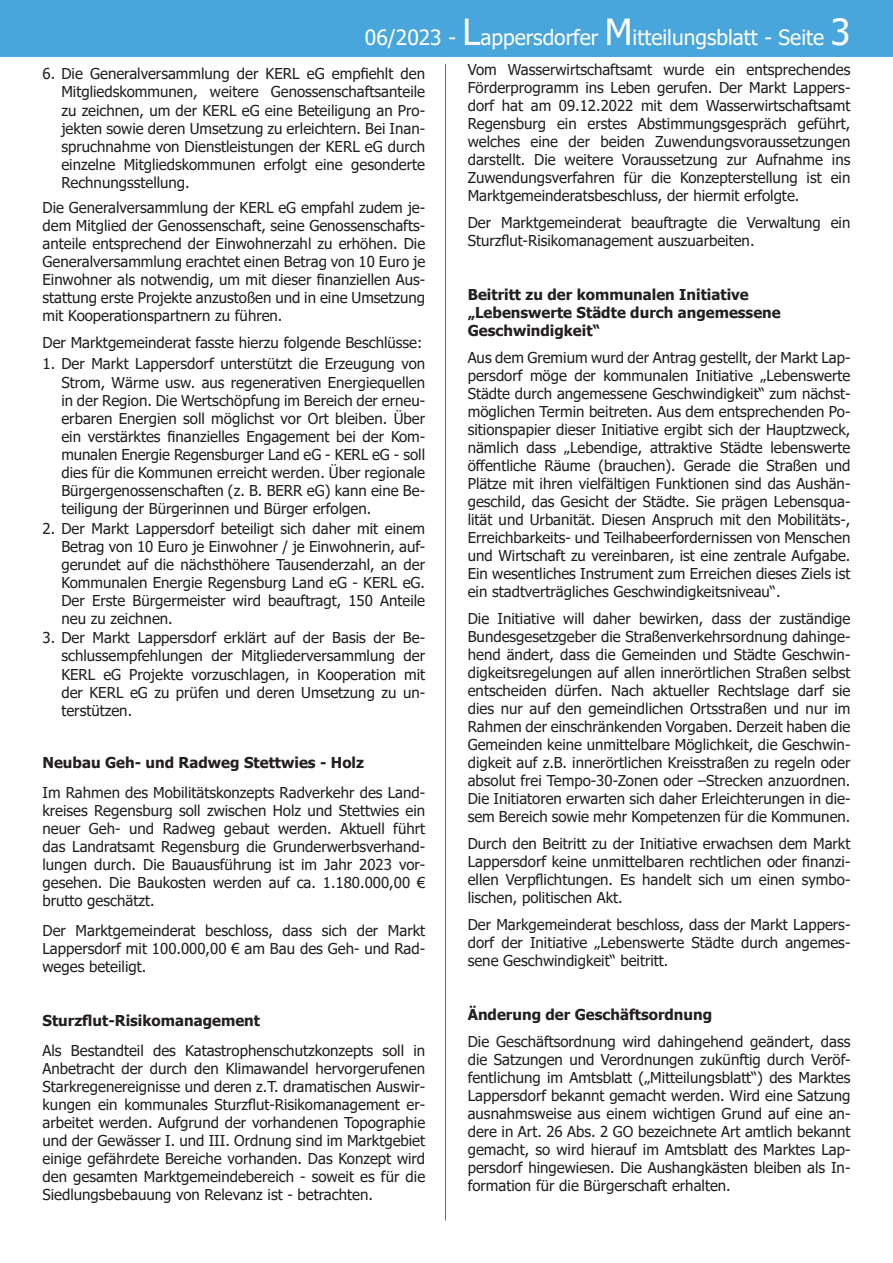
<style>
.page{position:relative;width:893px;height:1263px;background:#fff}
.page>*{position:absolute;margin:0;border:0;box-sizing:border-box;transform-origin:0 0}
.t1{font:21px "Tahoma";color:#fff}
.t2{font:15px/18px "Tahoma";color:#231f20;text-align:justify}
.t3{font:700 15px/18px "Tahoma";color:#231f20}
.s1{font-size:36px}
</style>
<div class="page">
<div style="left:0;top:0;width:893px;height:57px;background:#48a6dc"></div>
<hr style="left:445px;top:64px;width:1px;height:1156px;background:#0089cf">
<h1 class="t1" style="left:365px;top:24px;width:487px">06/2023 - <span class="s1">L</span>appersdorfer <span class="s1">M</span>itteilungsblatt - Seite <span class="s1">3</span></h1>
<p class="t2" style="left:61px;top:66px;width:365px;text-indent:-19px">6. Die Generalversammlung der KERL eG empfiehlt den Mitgliedskommunen, weitere Genossenschaftsanteile zu zeichnen, um der KERL eG eine Beteiligung an Pro&shy;jekten sowie deren Umsetzung zu erleichtern. Bei Inan-</p>
<p class="t2" style="left:61px;top:138px;width:365px">spruchnahme von Dienstleistungen der KERL eG durch</p>
<p class="t2" style="left:61px;top:156px;width:365px">einzelne Mitgliedskommunen erfolgt eine gesonderte<br>Rechnungsstellung.</p>
<p class="t2" style="left:43px;top:199px;width:384px">Die Generalversammlung der KERL eG empfahl zudem je&shy;dem Mitglied der Genossenschaft, seine Genossenschafts&shy;anteile entsprechend der Einwohnerzahl zu erhöhen. Die Generalversammlung erachtet einen Betrag von 10 Euro je Einwohner als notwendig, um mit dieser finanziellen Aus&shy;stattung erste Projekte anzustoßen und in eine Umsetzung mit Kooperationspartnern zu führen.</p>
<p class="t2" style="left:43px;top:334px;width:381px">Der Marktgemeinderat fasste hierzu folgende Beschlüsse:</p>
<p class="t2" style="left:61px;top:356px;width:365px;text-indent:-19px">1. Der Markt Lappersdorf unterstützt die Erzeugung von Strom, Wärme usw. aus regenerativen Energiequellen in der Region. Die Wertschöpfung im Bereich der erneu&shy;erbaren Energien soll möglichst vor Ort bleiben. Über ein verstärktes finanzielles Engagement bei der Kom&shy;munalen Energie Regensburger Land eG - KERL eG - soll</p>
<p class="t2" style="left:61px;top:464px;width:365px">dies für die Kommunen erreicht werden. Über regionale Bürgergenossenschaften (z. B. BERR eG) kann eine Be&shy;teiligung der Bürgerinnen und Bürger erfolgen.</p>
<p class="t2" style="left:61px;top:520px;width:365px;text-indent:-19px">2. Der Markt Lappersdorf beteiligt sich daher mit einem Betrag von 10 Euro je Einwohner / je Einwohnerin, auf&shy;gerundet auf die nächsthöhere Tausenderzahl, an der</p>
<p class="t2" style="left:61px;top:574px;width:365px">Kommunalen Energie Regensburg Land eG - KERL eG.</p>
<p class="t2" style="left:61px;top:592px;width:365px">Der Erste Bürgermeister wird beauftragt, 150 Anteile neu zu zeichnen.</p>
<p class="t2" style="left:43px;top:630px;width:384px;text-align:right">3. Der Markt Lappersdorf erklärt auf der Basis der Be&shy;schlussempfehlungen der Mitgliederversammlung der</p>
<p class="t2" style="left:61px;top:666px;width:365px">KERL eG Projekte vorzuschlagen, in Kooperation mit der KERL eG zu prüfen und deren Umsetzung zu un&shy;terstützen.</p>
<p class="t2" style="left:468px;top:62px;width:384px">Vom Wasserwirtschaftsamt wurde ein entsprechendes Förderprogramm ins Leben gerufen. Der Markt Lappers&shy;dorf hat am 09.12.2022 mit dem Wasserwirtschaftsamt Regensburg ein erstes Abstimmungsgespräch geführt, welches eine der beiden Zuwendungsvoraussetzungen darstellt. Die weitere Voraussetzung zur Aufnahme ins Zuwendungsverfahren für die Konzepterstellung ist ein Marktgemeinderatsbeschluss, der hiermit erfolgte.</p>
<p class="t2" style="left:468px;top:215px;width:384px">Der Marktgemeinderat beauftragte die Verwaltung ein</p>
<p class="t2" style="left:468px;top:233px;width:288px">Sturzflut-Risikomanagement auszuarbeiten.</p>
<h5 class="t3" style="left:468px;top:286px;width:315px">Beitritt zu der kommunalen Initiative „Lebenswerte Städte durch angemessene<br>Geschwindigkeit“</h5>
<p class="t2" style="left:468px;top:350px;width:384px">Aus dem Gremium wurd der Antrag gestellt, der Markt Lap&shy;persdorf möge der kommunalen Initiative „Lebenswerte</p>
<p class="t2" style="left:468px;top:386px;width:384px">Städte durch angemessene Geschwindigkeit“ zum nächst&shy;möglichen Termin beitreten. Aus dem entsprechenden Po&shy;sitionspapier dieser Initiative ergibt sich der Hauptzweck,</p>
<p class="t2" style="left:468px;top:440px;width:384px">nämlich dass „Lebendige, attraktive Städte lebenswerte öffentliche Räume (brauchen). Gerade die Straßen und</p>
<p class="t2" style="left:468px;top:476px;width:384px">Plätze mit ihren vielfältigen Funktionen sind das Aushän&shy;geschild, das Gesicht der Städte. Sie prägen Lebensqua&shy;lität und Urbanität. Diesen Anspruch mit den Mobilitäts-, Erreichbarkeits- und Teilhabeerfordernissen von Menschen und Wirtschaft zu vereinbaren, ist eine zentrale Aufgabe.<br>Ein wesentliches Instrument zum Erreichen dieses Ziels ist ein stadtverträgliches Geschwindigkeitsniveau“.</p>
<p class="t2" style="left:468px;top:611px;width:384px">Die Initiative will daher bewirken, dass der zuständige Bundesgesetzgeber die Straßenverkehrsordnung dahinge&shy;hend ändert, dass die Gemeinden und Städte Geschwin&shy;digkeitsregelungen auf allen innerörtlichen Straßen selbst entscheiden dürfen. Nach aktueller Rechtslage darf sie dies nur auf den gemeindlichen Ortsstraßen und nur im Rahmen der einschränkenden Vorgaben. Derzeit haben die Gemeinden keine unmittelbare Möglichkeit, die Geschwin&shy;digkeit auf z.B. innerörtlichen Kreisstraßen zu regeln oder absolut frei Tempo-30-Zonen oder –Strecken anzuordnen.<br>Die Initiatoren erwarten sich daher Erleichterungen in die&shy;sem Bereich sowie mehr Kompetenzen für die Kommunen.</p>
<p class="t2" style="left:468px;top:836px;width:384px">Durch den Beitritt zu der Initiative erwachsen dem Markt Lappersdorf keine unmittelbaren rechtlichen oder finanzi&shy;ellen Verpflichtungen. Es handelt sich um einen symbo&shy;lischen, politischen Akt.</p>
<p class="t2" style="left:468px;top:917px;width:384px">Der Markgemeinderat beschloss, dass der Markt Lappers&shy;dorf der Initiative „Lebenswerte Städte durch angemes&shy;sene Geschwindigkeit“ beitritt.</p>
<h5 class="t3" style="left:468px;top:1006px;width:246px">Änderung der Geschäftsordnung</h5>
<p class="t2" style="left:468px;top:1034px;width:384px">Die Geschäftsordnung wird dahingehend geändert, dass die Satzungen und Verordnungen zukünftig durch Veröf&shy;fentlichung im Amtsblatt („Mitteilungsblatt“) des Marktes</p>
<p class="t2" style="left:468px;top:1088px;width:384px">Lappersdorf bekannt gemacht werden. Wird eine Satzung</p>
<p class="t2" style="left:468px;top:1106px;width:384px">ausnahmsweise aus einem wichtigen Grund auf eine an&shy;dere in Art. 26 Abs. 2 GO bezeichnete Art amtlich bekannt gemacht, so wird hierauf im Amtsblatt des Marktes Lap&shy;persdorf hingewiesen. Die Aushangkästen bleiben als In&shy;formation für die Bürgerschaft erhalten.</p>
<h5 class="t3" style="left:43px;top:754px;width:323px">Neubau Geh- und Radweg Stettwies - Holz</h5>
<p class="t2" style="left:43px;top:784px;width:384px">Im Rahmen des Mobilitätskonzepts Radverkehr des Land&shy;kreises Regensburg soll zwischen Holz und Stettwies ein neuer Geh- und Radweg gebaut werden. Aktuell führt das Landratsamt Regensburg die Grunderwerbsverhand&shy;lungen durch. Die Bauausführung ist im Jahr 2023 vor&shy;gesehen. Die Baukosten werden auf ca. 1.180.000,00 € brutto geschätzt.</p>
<p class="t2" style="left:43px;top:922px;width:384px">Der Marktgemeinderat beschloss, dass sich der Markt Lappersdorf mit 100.000,00 € am Bau des Geh- und Rad&shy;weges beteiligt.</p>
<h5 class="t3" style="left:43px;top:1012px;width:219px">Sturzflut-Risikomanagement</h5>
<p class="t2" style="left:43px;top:1042px;width:384px">Als Bestandteil des Katastrophenschutzkonzepts soll in Anbetracht der durch den Klimawandel hervorgerufenen Starkregenereignisse und deren z.T. dramatischen Auswir&shy;kungen ein kommunales Sturzflut-Risikomanagement er&shy;arbeitet werden. Aufgrund der vorhandenen Topographie und der Gewässer I. und III. Ordnung sind im Marktgebiet einige gefährdete Bereiche vorhanden. Das Konzept wird den gesamten Marktgemeindebereich - soweit es für die Siedlungsbebauung von Relevanz ist - betrachten.</p>
</div>
